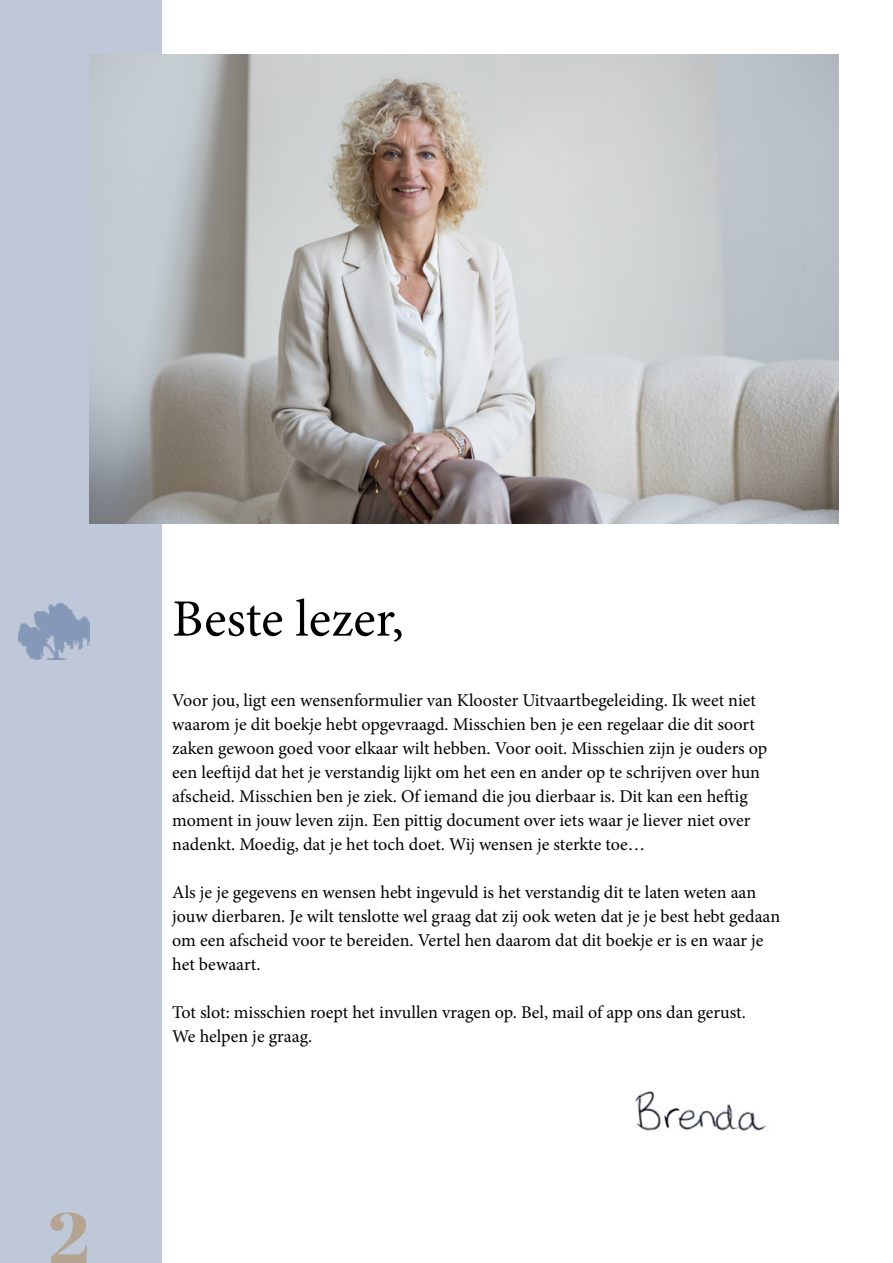
<style>
.page{position:relative;width:893px;height:1263px;background:#fff}
.page>*{position:absolute;margin:0;border:0;box-sizing:border-box;transform-origin:0 0}
.t1{font:75.6px "Abril Fatface";color:#b5a492;scale:1.16 1}
.t2{font:52.5px "Minion Pro";color:#000}
.t3{font:18px/24px "Minion Pro";color:#000}
</style>
<div class="page">
<div style="left:0;top:0;width:162px;height:1263px;background:#bec8d8"></div>
<img style="left:18px;top:604px;width:71px;height:55px">
<img style="left:635px;top:1091px;width:131px;height:40px">
<img style="left:89px;top:54px;width:750px;height:470px">
<h1 class="t1" style="left:47px;top:1186px;width:43px">2</h1>
<h2 class="t2" style="left:172px;top:584px;width:233px">Beste lezer,</h2>
<p class="t3" style="left:172px;top:688px;width:597px">Voor jou, ligt een wensenformulier van Klooster Uitvaartbegeleiding. Ik weet niet waarom je dit boekje hebt opgevraagd. Misschien ben je een regelaar die dit soort zaken gewoon goed voor elkaar wilt hebben. Voor ooit. Misschien zijn je ouders op een leeftijd dat het je verstandig lijkt om het een en ander op te schrijven over hun afscheid. Misschien ben je ziek. Of iemand die jou dierbaar is. Dit kan een heftig moment in jouw leven zijn. Een pittig document over iets waar je liever niet over nadenkt. Moedig, dat je het toch doet. Wij wensen je sterkte toe…</p>
<p class="t3" style="left:172px;top:880px;width:609px">Als je je gegevens en wensen hebt ingevuld is het verstandig dit te laten weten aan jouw dierbaren. Je wilt tenslotte wel graag dat zij ook weten dat je je best hebt gedaan om een afscheid voor te bereiden. Vertel hen daarom dat dit boekje er is en waar je het bewaart.</p>
<p class="t3" style="left:172px;top:1000px;width:575px">Tot slot: misschien roept het invullen vragen op. Bel, mail of app ons dan gerust.<br>We helpen je graag.</p>
</div>
